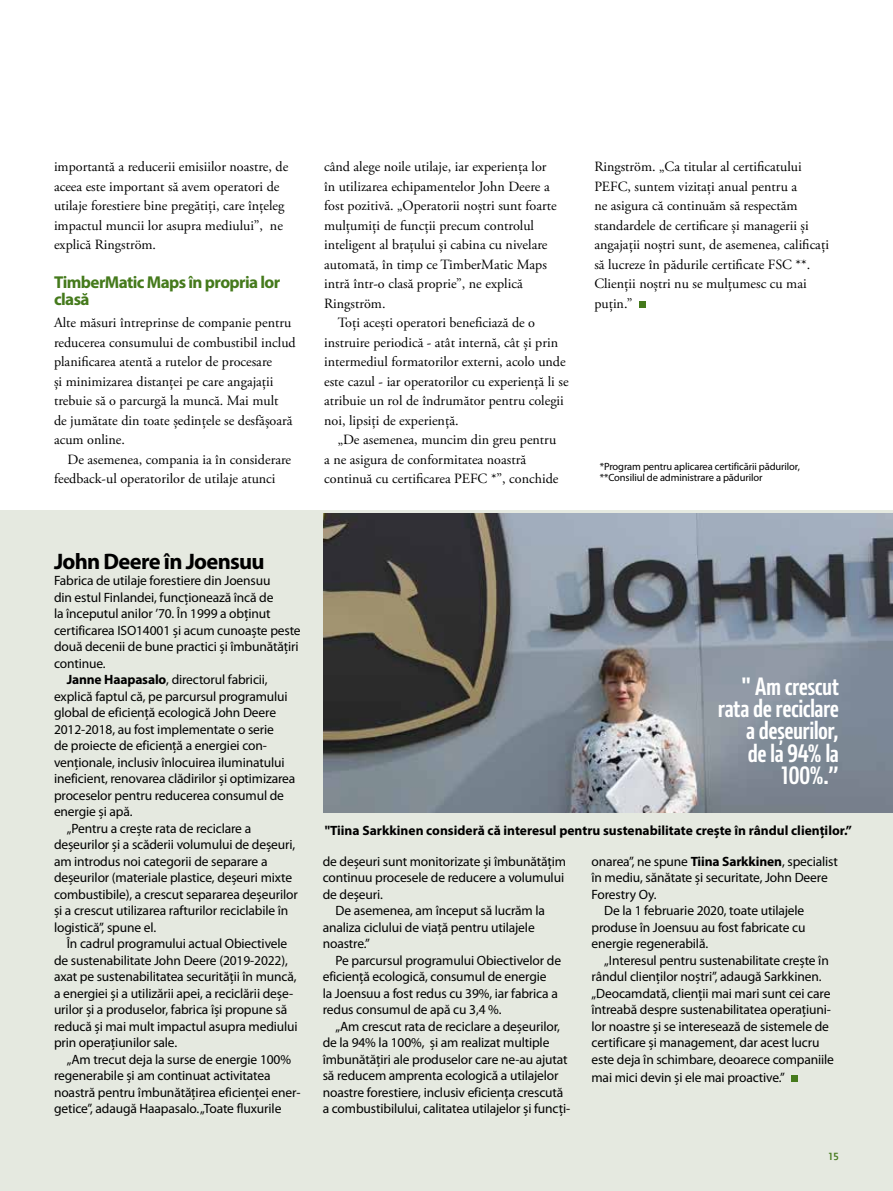
<style>
.page{position:relative;width:893px;height:1191px;background:#fff}
.page>*{position:absolute;margin:0;border:0;box-sizing:border-box;transform-origin:0 0}
.t1{font:700 condensed 25.35px/22.4px "JD Sans Pro";letter-spacing:-.02em;color:#fff;text-align:right}
.t2{font:700 22.5px "Myriad Pro";letter-spacing:-.035em;color:#000}
.t3{font:700 17.25px/17.2px "Myriad Pro";letter-spacing:-.035em;color:#457a1c}
.t4{font:14.1px/19.5px "Adobe Garamond Pro";color:#000}
.t5{font:13.5px "Myriad Pro";letter-spacing:-.01em;color:#000}
.t6{font:700 13.5px "Myriad Pro";color:#000}
.t7{font:10.5px/10.5px "Myriad Pro";letter-spacing:-.01em;color:#000}
.t8{font:700 10.5px "JD Sans";color:#457a1c}
.s1{font-weight:700}
</style>
<div class="page">
<div style="left:0;top:511px;width:893px;height:680px;background:#e5e9e0"></div>
<img style="left:324px;top:513px;width:569px;height:300px">
<div style="left:639px;top:301px;width:7px;height:7px;background:#457a1c"></div>
<div style="left:791px;top:1075px;width:6px;height:7px;background:#457a1c"></div>
<p class="t4" style="left:54px;top:157px;width:236px">importantă a reducerii emisiilor noastre, de aceea este important să avem operatori de utilaje forestiere bine pregătiți, care înțeleg impactul muncii lor asupra mediului”, ne explică Ringström.</p>
<p class="t3" style="left:54px;top:273px;width:228px">TimberMatic Maps în propria lor clasă</p>
<p class="t4" style="left:54px;top:313px;width:243px">Alte măsuri întreprinse de companie pentru reducerea consumului de combustibil includ planificarea atentă a rutelor de procesare<br>și minimizarea distanței pe care angajații trebuie să o parcurgă la muncă. Mai mult<br>de jumătate din toate ședințele se desfășoară acum online.</p>
<p class="t4" style="left:54px;top:450px;width:239px;text-indent:13px">De asemenea, compania ia în considerare feedback-ul operatorilor de utilaje atunci</p>
<p class="t4" style="left:324px;top:157px;width:224px">când alege noile utilaje, iar experiența lor</p>
<p class="t4" style="left:324px;top:177px;width:227px">în utilizarea echipamentelor John Deere a</p>
<p class="t4" style="left:324px;top:196px;width:234px">fost pozitivă. „Operatorii noștri sunt foarte</p>
<p class="t4" style="left:324px;top:216px;width:211px">mulțumiți de funcții precum controlul</p>
<p class="t4" style="left:324px;top:235px;width:225px">inteligent al brațului și cabina cu nivelare</p>
<p class="t4" style="left:324px;top:255px;width:224px">automată, în timp ce TimberMatic Maps</p>
<p class="t4" style="left:324px;top:274px;width:200px">intră într-o clasă proprie”, ne explică</p>
<p class="t4" style="left:324px;top:294px;width:63px">Ringström.</p>
<p class="t4" style="left:338px;top:313px;width:199px">Toți acești operatori beneficiază de o</p>
<p class="t4" style="left:324px;top:333px;width:235px">instruire periodică - atât internă, cât și prin</p>
<p class="t4" style="left:324px;top:352px;width:243px">intermediul formatorilor externi, acolo unde</p>
<p class="t4" style="left:324px;top:372px;width:246px">este cazul - iar operatorilor cu experiență li se</p>
<p class="t4" style="left:324px;top:391px;width:241px">atribuie un rol de îndrumător pentru colegii</p>
<p class="t4" style="left:324px;top:411px;width:136px">noi, lipsiți de experiență.</p>
<p class="t4" style="left:338px;top:430px;width:220px">„De asemenea, muncim din greu pentru</p>
<p class="t4" style="left:324px;top:450px;width:203px">a ne asigura de conformitatea noastră</p>
<p class="t4" style="left:324px;top:469px;width:236px">continuă cu certificarea PEFC *”, conchide</p>
<p class="t4" style="left:594px;top:157px;width:236px">Ringström. „Ca titular al certificatului PEFC, suntem vizitați anual pentru a<br>ne asigura că continuăm să respectăm standardele de certificare și managerii și angajații noștri sunt, de asemenea, calificați să lucreze în pădurile certificate FSC **.<br>Clienții noștri nu se mulțumesc cu mai puțin.”</p>
<p class="t7" style="left:600px;top:462px;width:202px">*Program pentru aplicarea certificării pădurilor, **Consiliul de administrare a pădurilor</p>
<h2 class="t2" style="left:54px;top:546px;width:212px">John Deere în Joensuu</h2>
<p class="t5" style="left:54px;top:573px;width:218px">Fabrica de utilaje forestiere din Joensuu</p>
<p class="t5" style="left:54px;top:590px;width:221px">din estul Finlandei, funcționează încă de</p>
<p class="t5" style="left:54px;top:606px;width:218px">la începutul anilor ’70. În 1999 a obținut</p>
<p class="t5" style="left:54px;top:623px;width:248px">certificarea ISO14001 și acum cunoaște peste</p>
<p class="t5" style="left:54px;top:639px;width:246px">două decenii de bune practici și îmbunătățiri</p>
<p class="t5" style="left:54px;top:656px;width:53px">continue.</p>
<p class="t5" style="left:67px;top:672px;width:202px"><span class="s1">Janne Haapasalo</span>, directorul fabricii,</p>
<p class="t5" style="left:54px;top:689px;width:235px">explică faptul că, pe parcursul programului</p>
<p class="t5" style="left:54px;top:705px;width:224px">global de eficiență ecologică John Deere</p>
<p class="t5" style="left:54px;top:722px;width:221px">2012-2018, au fost implementate o serie</p>
<p class="t5" style="left:54px;top:738px;width:214px">de proiecte de eficiență a energiei con-</p>
<p class="t5" style="left:54px;top:755px;width:232px">venționale, inclusiv înlocuirea iluminatului</p>
<p class="t5" style="left:54px;top:771px;width:243px">ineficient, renovarea clădirilor și optimizarea</p>
<p class="t5" style="left:54px;top:788px;width:232px">proceselor pentru reducerea consumul de</p>
<p class="t5" style="left:54px;top:804px;width:80px">energie și apă.</p>
<p class="t5" style="left:67px;top:821px;width:186px">„Pentru a crește rata de reciclare a</p>
<p class="t5" style="left:54px;top:837px;width:243px">deșeurilor și a scăderii volumului de deșeuri,</p>
<p class="t5" style="left:54px;top:854px;width:215px">am introdus noi categorii de separare a</p>
<p class="t5" style="left:54px;top:870px;width:240px">deșeurilor (materiale plastice, deșeuri mixte</p>
<p class="t5" style="left:54px;top:887px;width:245px">combustibile), a crescut separarea deșeurilor</p>
<p class="t5" style="left:54px;top:903px;width:236px">și a crescut utilizarea rafturilor reciclabile în</p>
<p class="t5" style="left:54px;top:920px;width:104px">logistică”, spune el.</p>
<p class="t5" style="left:67px;top:936px;width:222px">În cadrul programului actual Obiectivele</p>
<p class="t5" style="left:54px;top:953px;width:235px">de sustenabilitate John Deere (2019-2022),</p>
<p class="t5" style="left:54px;top:969px;width:244px">axat pe sustenabilitatea securității în muncă,</p>
<p class="t5" style="left:54px;top:986px;width:241px">a energiei și a utilizării apei, a reciclării deșe-</p>
<p class="t5" style="left:54px;top:1002px;width:235px">urilor și a produselor, fabrica își propune să</p>
<p class="t5" style="left:54px;top:1019px;width:245px">reducă și mai mult impactul asupra mediului</p>
<p class="t5" style="left:54px;top:1035px;width:125px">prin operațiunilor sale.</p>
<p class="t5" style="left:67px;top:1052px;width:226px">„Am trecut deja la surse de energie 100%</p>
<p class="t5" style="left:54px;top:1068px;width:218px">regenerabile și am continuat activitatea</p>
<p class="t5" style="left:54px;top:1085px;width:248px">noastră pentru îmbunătățirea eficienței ener-</p>
<p class="t5" style="left:54px;top:1101px;width:229px">getice”, adaugă Haapasalo. „Toate fluxurile</p>
<h1 class="t1" style="left:718px;top:674px;width:123px">" Am crescut rata de reciclare a deșeurilor,<br>de la 94% la<br>100%.”</h1>
<p class="t6" style="left:325px;top:821px;width:529px">"Tiina Sarkkinen consideră că interesul pentru sustenabilitate crește în rândul clienților.”</p>
<p class="t5" style="left:323px;top:854px;width:245px">de deșeuri sunt monitorizate și îmbunătățim</p>
<p class="t5" style="left:323px;top:870px;width:243px">continuu procesele de reducere a volumului</p>
<p class="t5" style="left:323px;top:887px;width:62px">de deșeuri.</p>
<p class="t5" style="left:335px;top:903px;width:211px">De asemenea, am început să lucrăm la</p>
<p class="t5" style="left:323px;top:920px;width:213px">analiza ciclului de viață pentru utilajele</p>
<p class="t5" style="left:323px;top:936px;width:49px">noastre.”</p>
<p class="t5" style="left:335px;top:953px;width:227px">Pe parcursul programului Obiectivelor de</p>
<p class="t5" style="left:323px;top:969px;width:225px">eficiență ecologică, consumul de energie</p>
<p class="t5" style="left:323px;top:986px;width:237px">la Joensuu a fost redus cu 39%, iar fabrica a</p>
<p class="t5" style="left:323px;top:1002px;width:180px">redus consumul de apă cu 3,4 %.</p>
<p class="t5" style="left:335px;top:1019px;width:226px">„Am crescut rata de reciclare a deșeurilor,</p>
<p class="t5" style="left:323px;top:1035px;width:228px">de la 94% la 100%, și am realizat multiple</p>
<p class="t5" style="left:323px;top:1052px;width:246px">îmbunătățiri ale produselor care ne-au ajutat</p>
<p class="t5" style="left:323px;top:1068px;width:237px">să reducem amprenta ecologică a utilajelor</p>
<p class="t5" style="left:323px;top:1085px;width:242px">noastre forestiere, inclusiv eficiența crescută</p>
<p class="t5" style="left:323px;top:1101px;width:249px">a combustibilului, calitatea utilajelor și funcți-</p>
<p class="t5" style="left:591px;top:854px;width:248px">onarea”, ne spune <span class="s1">Tiina Sarkkinen</span>, specialist</p>
<p class="t5" style="left:591px;top:870px;width:238px">în mediu, sănătate și securitate, John Deere</p>
<p class="t5" style="left:591px;top:887px;width:67px">Forestry Oy.</p>
<p class="t5" style="left:604px;top:903px;width:202px">De la 1 februarie 2020, toate utilajele</p>
<p class="t5" style="left:591px;top:920px;width:215px">produse în Joensuu au fost fabricate cu</p>
<p class="t5" style="left:591px;top:936px;width:118px">energie regenerabilă.</p>
<p class="t5" style="left:604px;top:953px;width:226px">„Interesul pentru sustenabilitate crește în</p>
<p class="t5" style="left:591px;top:969px;width:231px">rândul clienților noștri”, adaugă Sarkkinen.</p>
<p class="t5" style="left:591px;top:986px;width:240px">„Deocamdată, clienții mai mari sunt cei care</p>
<p class="t5" style="left:591px;top:1002px;width:241px">întreabă despre sustenabilitatea operațiuni-</p>
<p class="t5" style="left:591px;top:1019px;width:239px">lor noastre și se interesează de sistemele de</p>
<p class="t5" style="left:591px;top:1035px;width:229px">certificare și management, dar acest lucru</p>
<p class="t5" style="left:591px;top:1052px;width:244px">este deja în schimbare, deoarece companiile</p>
<p class="t5" style="left:591px;top:1070px;width:195px">mai mici devin și ele mai proactive.”</p>
<p class="t8" style="left:828px;top:1150px;width:12px">15</p>
</div>
